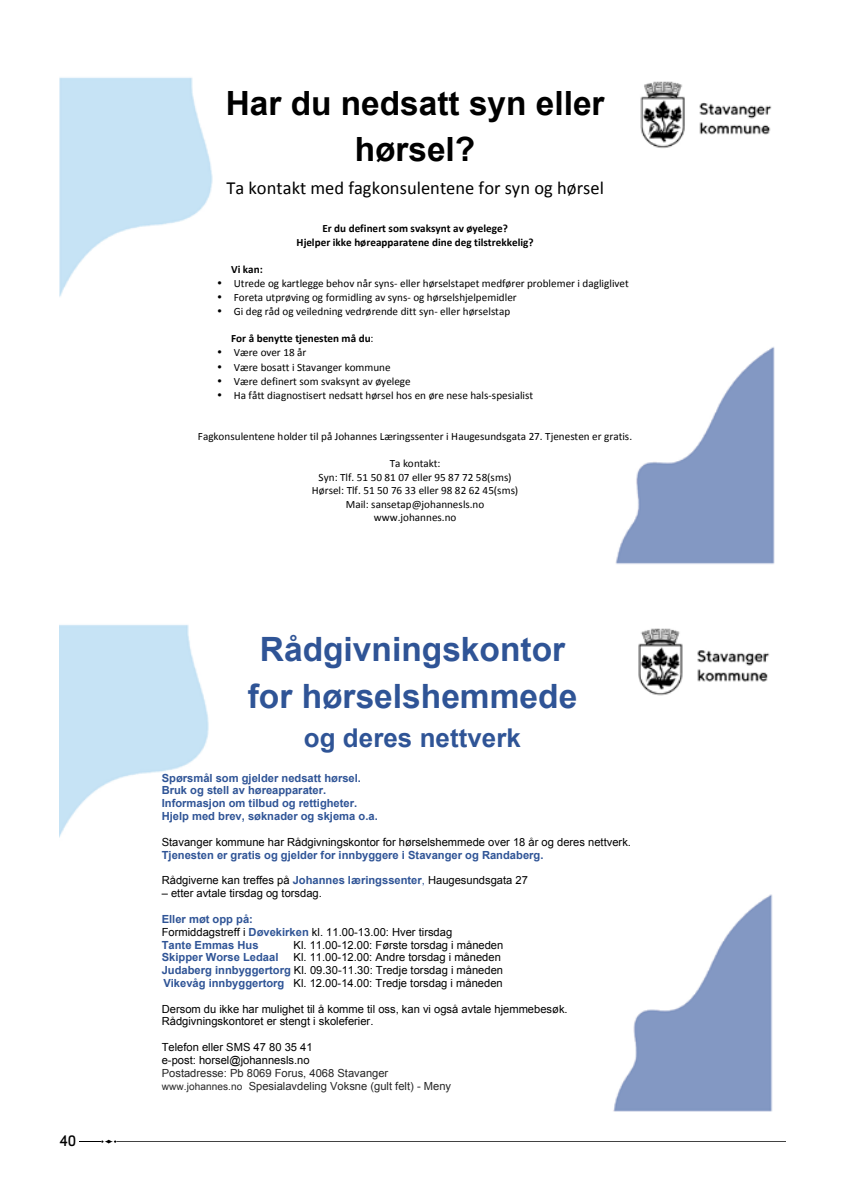
<style>
.page{position:relative;width:844px;height:1191px;background:#fff}
.page>*{position:absolute;margin:0;border:0;box-sizing:border-box;transform-origin:0 0}
.t1{font:700 33.43px/46.2px "Arial";color:#2f5496;text-align:center}
.t2{font:700 33.43px/46px "Arial";color:#000;text-align:center}
.t3{font:700 25.9px "Arial";letter-spacing:.005em;color:#2f5496}
.t4{font:18.55px "Calibri";letter-spacing:.005em;color:#000}
.t5{font:14px "Apex New PS Medium Tabular";color:#000}
.t6{font:11.2px/12.8px "Arial";color:#000}
.t7{font:11.2px/13.5px "Calibri";color:#000;text-align:center}
.t8{font:700 11.2px/13px "Arial";color:#2f5496}
.t9{font:700 11.2px/13.7px "Calibri";color:#000;text-align:center}
.t10{font:11.2px/13px "Arial";color:#262626}
.s1{font-weight:400}
.s2{font-weight:700;color:#2f5496}
.s3{color:#2f5496}
.s4{font-size:9.97px}
</style>
<div class="page">
<svg style="left:79px;top:1139px;width:37px;height:4px"></svg>
<hr style="left:116px;top:1141px;width:669px;height:1px;background:#000">
<img style="left:60px;top:77px;width:715px;height:487px">
<img style="left:60px;top:84px;width:710px;height:480px">
<img style="left:60px;top:625px;width:713px;height:486px">
<p class="t5" style="left:60px;top:1132px;width:18px">40</p>
<h1 class="t2" style="left:226px;top:81px;width:380px">Har du nedsatt syn eller hørsel?</h1>
<h3 class="t4" style="left:226px;top:176px;width:379px">Ta kontakt med fagkonsulentene for syn og hørsel</h3>
<p class="t9" style="left:296px;top:221px;width:238px">Er du definert som svaksynt av øyelege?<br>Hjelper ikke høreapparatene dine deg tilstrekkelig?</p>
<p class="t9" style="left:231px;top:262px;width:33px">Vi kan:</p>
<p class="t7" style="left:217px;top:276px;width:413px">• Utrede og kartlegge behov når syns- eller hørselstapet medfører problemer i dagliglivet</p>
<p class="t7" style="left:217px;top:290px;width:301px">• Foreta utprøving og formidling av syns- og hørselshjelpemidler</p>
<p class="t7" style="left:217px;top:305px;width:294px">• Gi deg råd og veiledning vedrørende ditt syn- eller hørselstap</p>
<p class="t9" style="left:231px;top:332px;width:144px">For å benytte tjenesten må du<span class="s1">:</span></p>
<p class="t7" style="left:217px;top:346px;width:91px">• Være over 18 år</p>
<p class="t7" style="left:217px;top:360px;width:175px">• Være bosatt i Stavanger kommune</p>
<p class="t7" style="left:217px;top:374px;width:195px">• Være definert som svaksynt av øyelege</p>
<p class="t7" style="left:217px;top:388px;width:317px">• Ha fått diagnostisert nedsatt hørsel hos en øre nese hals-spesialist</p>
<p class="t7" style="left:198px;top:429px;width:435px">Fagkonsulentene holder til på Johannes Læringssenter i Haugesundsgata 27. Tjenesten er gratis.</p>
<p class="t7" style="left:312px;top:456px;width:208px">Ta kontakt:<br>Syn: Tlf. 51 50 81 07 eller 95 87 72 58(sms)<br>Hørsel: Tlf. 51 50 76 33 eller 98 82 62 45(sms)<br>Mail: sansetap@johannesls.no www.johannes.no</p>
<h1 class="t1" style="left:248px;top:627px;width:331px">Rådgivningskontor for hørselshemmede</h1>
<h2 class="t3" style="left:304px;top:720px;width:218px">og deres nettverk</h2>
<p class="t8" style="left:162px;top:771px;width:217px">Spørsmål som gjelder nedsatt hørsel.<br>Bruk og stell av høreapparater.<br>Informasjon om tilbud og rettigheter.<br>Hjelp med brev, søknader og skjema o.a.</p>
<p class="t6" style="left:162px;top:835px;width:470px">Stavanger kommune har Rådgivningskontor for hørselshemmede over 18 år og deres nettverk.</p>
<p class="t8" style="left:162px;top:848px;width:383px">Tjenesten er gratis og gjelder for innbyggere i Stavanger og Randaberg.</p>
<p class="t6" style="left:162px;top:874px;width:367px">Rådgiverne kan treffes på <span class="s2">Johannes læringssenter</span><span class="s3">,</span> Haugesundsgata 27</p>
<p class="t6" style="left:162px;top:887px;width:162px">– etter avtale tirsdag og torsdag.</p>
<p class="t6" style="left:162px;top:912px;width:292px"><span class="s2">Eller møt opp på:<br></span>Formiddagstreff i <span class="s2">Døvekirken</span> kl. 11.00-13.00: Hver tirsdag<br><span class="s2">Tante Emmas Hus</span></p>
<p class="t6" style="left:293px;top:938px;width:211px">Kl. 11.00-12.00: Første torsdag i måneden</p>
<p class="t6" style="left:162px;top:951px;width:343px;text-indent:132px">Kl. 11.00-12.00: Andre torsdag i måneden<br><span class="s2">Judaberg innbyggertorg</span> Kl. 09.30-11.30: Tredje torsdag i måneden<br><span class="s2">Vikevåg innbyggertorg</span> Kl. 12.00-14.00: Tredje torsdag i måneden</p>
<p class="t6" style="left:162px;top:1002px;width:407px">Dersom du ikke har mulighet til å komme til oss, kan vi også avtale hjemmebesøk.<br>Rådgivningskontoret er stengt i skoleferier.</p>
<p class="t6" style="left:162px;top:1040px;width:152px">Telefon eller SMS 47 80 35 41 e-post: horsel@johannesls.no</p>
<p class="t10" style="left:162px;top:1066px;width:291px">Postadresse: Pb 8069 Forus, 4068 Stavanger <span class="s4">www.johannes.no</span> Spesialavdeling Voksne (gult felt) - Meny</p>
<p class="t8" style="left:162px;top:951px;width:118px">Skipper Worse Ledaal</p>
</div>
